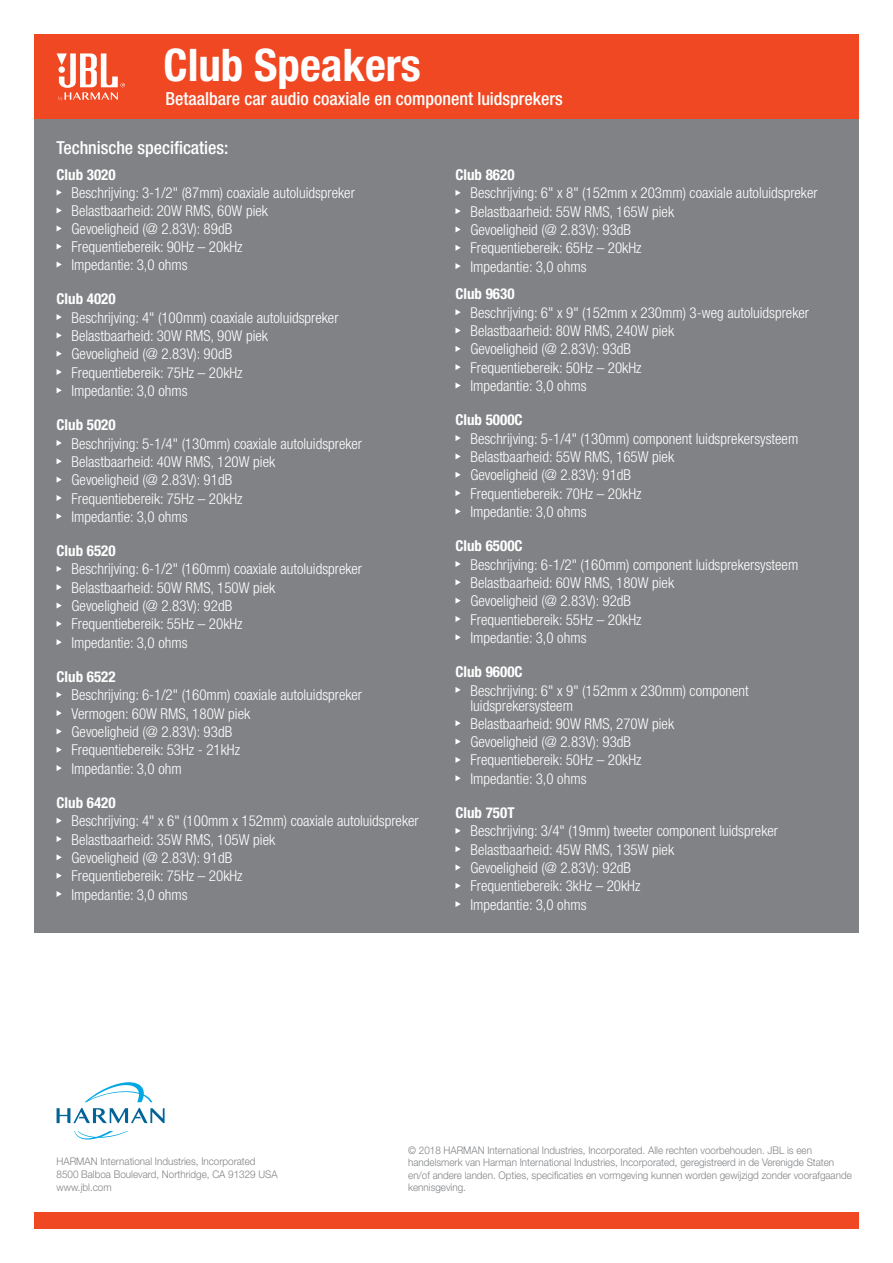
<style>
.page{position:relative;width:893px;height:1263px;background:#fff}
.page>*{position:absolute;margin:0;border:0;box-sizing:border-box;transform-origin:0 0}
.t1{font:700 condensed 45px "Helvetica Neue LT Pro";color:#fff}
.t2{font:500 condensed 18px "Helvetica Neue LT Pro";color:#fff}
.t3{font:300 condensed 15px/18.3px "Helvetica Neue LT Pro";color:#fff}
.t4{font:700 condensed 15px "Helvetica Neue LT Pro";color:#fff}
.t5{font:300 10.5px/12.6px "Helvetica Neue LT Std";color:#808285;scale:.94 1}
.t6{font:300 10.5px/12.6px "Helvetica Neue LT Pro";color:#808285;scale:.94 1}
</style>
<div class="page">
<div style="left:34px;top:34px;width:825px;height:85px;background:#f04822"></div>
<div style="left:34px;top:1213px;width:825px;height:16px;background:#f04822"></div>
<svg style="left:85px;top:1082px;width:67px;height:20px"></svg>
<svg style="left:74px;top:1131px;width:54px;height:9px"></svg>
<svg style="left:57px;top:1108px;width:108px;height:15px"></svg>
<svg style="left:57px;top:53px;width:68px;height:48px"></svg>
<div style="left:34px;top:119px;width:825px;height:813px;background:#808285"></div>
<svg style="left:57px;top:190px;width:5px;height:5px"></svg>
<svg style="left:57px;top:208px;width:5px;height:5px"></svg>
<svg style="left:57px;top:226px;width:5px;height:5px"></svg>
<svg style="left:57px;top:244px;width:5px;height:5px"></svg>
<svg style="left:57px;top:262px;width:5px;height:5px"></svg>
<svg style="left:57px;top:314px;width:5px;height:6px"></svg>
<svg style="left:57px;top:332px;width:5px;height:6px"></svg>
<svg style="left:57px;top:351px;width:5px;height:6px"></svg>
<svg style="left:57px;top:369px;width:5px;height:6px"></svg>
<svg style="left:57px;top:387px;width:5px;height:6px"></svg>
<svg style="left:57px;top:440px;width:5px;height:6px"></svg>
<svg style="left:57px;top:458px;width:5px;height:6px"></svg>
<svg style="left:57px;top:477px;width:5px;height:6px"></svg>
<svg style="left:57px;top:495px;width:5px;height:6px"></svg>
<svg style="left:57px;top:513px;width:5px;height:6px"></svg>
<svg style="left:57px;top:566px;width:5px;height:6px"></svg>
<svg style="left:57px;top:584px;width:5px;height:6px"></svg>
<svg style="left:57px;top:603px;width:5px;height:5px"></svg>
<svg style="left:57px;top:621px;width:5px;height:6px"></svg>
<svg style="left:57px;top:639px;width:5px;height:6px"></svg>
<svg style="left:57px;top:692px;width:5px;height:6px"></svg>
<svg style="left:57px;top:710px;width:5px;height:6px"></svg>
<svg style="left:57px;top:728px;width:5px;height:6px"></svg>
<svg style="left:57px;top:747px;width:5px;height:6px"></svg>
<svg style="left:57px;top:765px;width:5px;height:6px"></svg>
<svg style="left:57px;top:818px;width:5px;height:6px"></svg>
<svg style="left:57px;top:836px;width:5px;height:6px"></svg>
<svg style="left:57px;top:854px;width:5px;height:6px"></svg>
<svg style="left:57px;top:873px;width:5px;height:6px"></svg>
<svg style="left:57px;top:891px;width:5px;height:6px"></svg>
<svg style="left:455px;top:190px;width:6px;height:6px"></svg>
<svg style="left:455px;top:208px;width:6px;height:6px"></svg>
<svg style="left:455px;top:226px;width:6px;height:6px"></svg>
<svg style="left:455px;top:245px;width:6px;height:6px"></svg>
<svg style="left:455px;top:263px;width:6px;height:6px"></svg>
<svg style="left:455px;top:309px;width:6px;height:6px"></svg>
<svg style="left:455px;top:327px;width:6px;height:6px"></svg>
<svg style="left:455px;top:346px;width:6px;height:6px"></svg>
<svg style="left:455px;top:364px;width:6px;height:6px"></svg>
<svg style="left:455px;top:382px;width:6px;height:6px"></svg>
<svg style="left:455px;top:435px;width:6px;height:6px"></svg>
<svg style="left:455px;top:453px;width:6px;height:6px"></svg>
<svg style="left:455px;top:472px;width:6px;height:6px"></svg>
<svg style="left:455px;top:490px;width:6px;height:6px"></svg>
<svg style="left:455px;top:508px;width:6px;height:6px"></svg>
<svg style="left:455px;top:561px;width:6px;height:6px"></svg>
<svg style="left:455px;top:579px;width:6px;height:6px"></svg>
<svg style="left:455px;top:598px;width:6px;height:6px"></svg>
<svg style="left:455px;top:616px;width:6px;height:6px"></svg>
<svg style="left:455px;top:634px;width:6px;height:6px"></svg>
<svg style="left:455px;top:687px;width:6px;height:6px"></svg>
<svg style="left:455px;top:720px;width:6px;height:6px"></svg>
<svg style="left:455px;top:738px;width:6px;height:6px"></svg>
<svg style="left:455px;top:757px;width:6px;height:6px"></svg>
<svg style="left:455px;top:775px;width:6px;height:6px"></svg>
<svg style="left:455px;top:828px;width:6px;height:6px"></svg>
<svg style="left:455px;top:846px;width:6px;height:6px"></svg>
<svg style="left:455px;top:864px;width:6px;height:6px"></svg>
<svg style="left:455px;top:883px;width:6px;height:6px"></svg>
<svg style="left:455px;top:901px;width:6px;height:6px"></svg>
<h1 class="t1" style="left:163px;top:38px;width:259px">Club Speakers</h1>
<p class="t2" style="left:166px;top:88px;width:399px">Betaalbare car audio coaxiale en component luidsprekers</p>
<p class="t2" style="left:57px;top:137px;width:173px">Technische specificaties:</p>
<p class="t4" style="left:57px;top:166px;width:61px">Club 3020</p>
<p class="t3" style="left:72px;top:184px;width:285px">Beschrijving: 3-1/2" (87mm) coaxiale autoluidspreker Belastbaarheid: 20W RMS, 60W piek<br>Gevoeligheid (@ 2.83V): 89dB<br>Frequentiebereik: 90Hz – 20kHz<br>Impedantie: 3,0 ohms</p>
<p class="t4" style="left:57px;top:290px;width:61px">Club 4020</p>
<p class="t3" style="left:72px;top:308px;width:268px">Beschrijving: 4" (100mm) coaxiale autoluidspreker Belastbaarheid: 30W RMS, 90W piek Gevoeligheid (@ 2.83V): 90dB<br>Frequentiebereik: 75Hz – 20kHz<br>Impedantie: 3,0 ohms</p>
<p class="t4" style="left:57px;top:416px;width:61px">Club 5020</p>
<p class="t3" style="left:72px;top:434px;width:292px">Beschrijving: 5-1/4" (130mm) coaxiale autoluidspreker Belastbaarheid: 40W RMS, 120W piek<br>Gevoeligheid (@ 2.83V): 91dB<br>Frequentiebereik: 75Hz – 20kHz<br>Impedantie: 3,0 ohms</p>
<p class="t4" style="left:57px;top:542px;width:61px">Club 6520</p>
<p class="t3" style="left:72px;top:560px;width:292px">Beschrijving: 6-1/2" (160mm) coaxiale autoluidspreker Belastbaarheid: 50W RMS, 150W piek<br>Gevoeligheid (@ 2.83V): 92dB<br>Frequentiebereik: 55Hz – 20kHz<br>Impedantie: 3,0 ohms</p>
<p class="t4" style="left:57px;top:668px;width:61px">Club 6522</p>
<p class="t3" style="left:72px;top:686px;width:292px">Beschrijving: 6-1/2" (160mm) coaxiale autoluidspreker Vermogen: 60W RMS, 180W piek<br>Gevoeligheid (@ 2.83V): 93dB<br>Frequentiebereik: 53Hz - 21kHz<br>Impedantie: 3,0 ohm</p>
<p class="t4" style="left:57px;top:793px;width:61px">Club 6420</p>
<p class="t3" style="left:72px;top:812px;width:349px">Beschrijving: 4" x 6" (100mm x 152mm) coaxiale autoluidspreker Belastbaarheid: 35W RMS, 105W piek<br>Gevoeligheid (@ 2.83V): 91dB<br>Frequentiebereik: 75Hz – 20kHz<br>Impedantie: 3,0 ohms</p>
<p class="t4" style="left:455px;top:166px;width:61px">Club 8620</p>
<p class="t3" style="left:470px;top:184px;width:349px">Beschrijving: 6" x 8" (152mm x 203mm) coaxiale autoluidspreker Belastbaarheid: 55W RMS, 165W piek<br>Gevoeligheid (@ 2.83V): 93dB<br>Frequentiebereik: 65Hz – 20kHz<br>Impedantie: 3,0 ohms</p>
<p class="t4" style="left:455px;top:285px;width:61px">Club 9630</p>
<p class="t3" style="left:470px;top:303px;width:340px">Beschrijving: 6" x 9" (152mm x 230mm) 3-weg autoluidspreker Belastbaarheid: 80W RMS, 240W piek<br>Gevoeligheid (@ 2.83V): 93dB<br>Frequentiebereik: 50Hz – 20kHz<br>Impedantie: 3,0 ohms</p>
<p class="t4" style="left:455px;top:411px;width:69px">Club 5000C</p>
<p class="t3" style="left:470px;top:429px;width:329px">Beschrijving: 5-1/4" (130mm) component luidsprekersysteem Belastbaarheid: 55W RMS, 165W piek<br>Gevoeligheid (@ 2.83V): 91dB<br>Frequentiebereik: 70Hz – 20kHz<br>Impedantie: 3,0 ohms</p>
<p class="t4" style="left:455px;top:537px;width:69px">Club 6500C</p>
<p class="t3" style="left:470px;top:555px;width:329px">Beschrijving: 6-1/2" (160mm) component luidsprekersysteem Belastbaarheid: 60W RMS, 180W piek<br>Gevoeligheid (@ 2.83V): 92dB<br>Frequentiebereik: 55Hz – 20kHz<br>Impedantie: 3,0 ohms</p>
<p class="t4" style="left:455px;top:663px;width:69px">Club 9600C</p>
<p class="t3" style="left:470px;top:682px;width:280px;line-height:15px">Beschrijving: 6" x 9" (152mm x 230mm) component luidsprekersysteem</p>
<p class="t3" style="left:470px;top:714px;width:205px">Belastbaarheid: 90W RMS, 270W piek<br>Gevoeligheid (@ 2.83V): 93dB<br>Frequentiebereik: 50Hz – 20kHz<br>Impedantie: 3,0 ohms</p>
<p class="t4" style="left:455px;top:804px;width:61px">Club 750T</p>
<p class="t3" style="left:470px;top:822px;width:309px">Beschrijving: 3/4" (19mm) tweeter component luidspreker Belastbaarheid: 45W RMS, 135W piek<br>Gevoeligheid (@ 2.83V): 92dB<br>Frequentiebereik: 3kHz – 20kHz<br>Impedantie: 3,0 ohms</p>
<p class="t6" style="left:57px;top:1155px;width:237px">HARMAN International Industries, Incorporated<br>8500 Balboa Boulevard, Northridge, CA 91329 USA www.jbl.com</p>
<p class="t5" style="left:408px;top:1143px;width:473px">© 2018 HARMAN International Industries, Incorporated. Alle rechten voorbehouden. JBL is een handelsmerk van Harman International Industries, Incorporated, geregistreerd in de Verenigde Staten en/of andere landen. Opties, specificaties en vormgeving kunnen worden gewijzigd zonder voorafgaande kennisgeving.</p>
</div>
